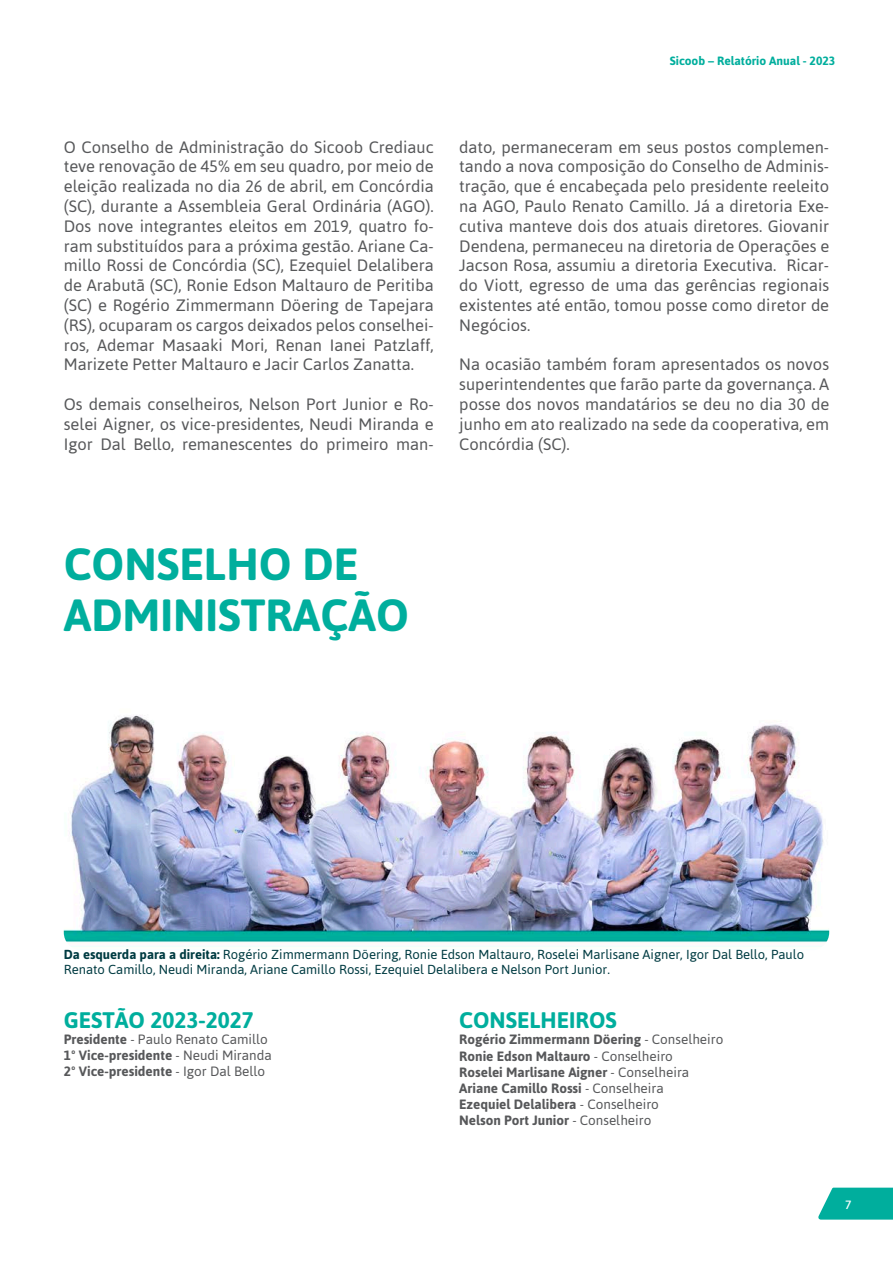
<style>
.page{position:relative;width:893px;height:1263px;background:#fff}
.page>*{position:absolute;margin:0;border:0;box-sizing:border-box;transform-origin:0 0}
.t1{font:700 45px/51px "Asap";color:#00ae9d}
.t2{font:700 22.5px "Asap";color:#00ae9d}
.t3{font:16.5px/19.8px "Asap";color:#57585a;text-align:justify}
.t4{font:700 13.5px/16.2px "Asap";color:#57585a}
.t5{font:13.5px/16.2px "Asap";color:#57585a}
.t6{font:13.05px/15.6px "Asap";color:#003b42}
.t7{font:700 12px "Asap";color:#00ae9d}
.t8{font:500 12px "Asap";color:#fff}
.s1{font-weight:700}
.s2{font-weight:400}
</style>
<div class="page">
<svg style="left:818px;top:1187px;width:75px;height:32px;background:#1cb7a7"></svg>
<img style="left:64px;top:715px;width:765px;height:232px">
<p class="t7" style="left:670px;top:54px;width:167px">Sicoob – Relatório Anual - 2023</p>
<p class="t3" style="left:64px;top:137px;width:371px">O Conselho de Administração do Sicoob Crediauc teve renovação de 45% em seu quadro, por meio de eleição realizada no dia 26 de abril, em Concórdia (SC), durante a Assembleia Geral Ordinária (AGO).<br>Dos nove integrantes eleitos em 2019, quatro fo&shy;ram substituídos para a próxima gestão. Ariane Ca&shy;millo Rossi de Concórdia (SC), Ezequiel Delalibera de Arabutã (SC), Ronie Edson Maltauro de Peritiba (SC) e Rogério Zimmermann Döering de Tapejara (RS), ocuparam os cargos deixados pelos conselhei&shy;ros, Ademar Masaaki Mori, Renan Ianei Patzlaff, Marizete Petter Maltauro e Jacir Carlos Zanatta.</p>
<p class="t3" style="left:64px;top:394px;width:371px">Os demais conselheiros, Nelson Port Junior e Ro&shy;selei Aigner, os vice-presidentes, Neudi Miranda e Igor Dal Bello, remanescentes do primeiro man-</p>
<p class="t3" style="left:459px;top:137px;width:371px">dato, permaneceram em seus postos complemen&shy;tando a nova composição do Conselho de Adminis&shy;tração, que é encabeçada pelo presidente reeleito na AGO, Paulo Renato Camillo. Já a diretoria Exe&shy;cutiva manteve dois dos atuais diretores. Giovanir Dendena, permaneceu na diretoria de Operações e Jacson Rosa, assumiu a diretoria Executiva. Ricar&shy;do Viott, egresso de uma das gerências regionais existentes até então, tomou posse como diretor de Negócios.</p>
<p class="t3" style="left:459px;top:354px;width:371px">Na ocasião também foram apresentados os novos superintendentes que farão parte da governança. A posse dos novos mandatários se deu no dia 30 de junho em ato realizado na sede da cooperativa, em Concórdia (SC).</p>
<h1 class="t1" style="left:64px;top:538px;width:347px">CONSELHO DE<br>ADMINISTRAÇÃO</h1>
<p class="t6" style="left:64px;top:946px;width:742px"><span class="s1">Da esquerda para a direita:</span> Rogério Zimmermann Döering, Ronie Edson Maltauro, Roselei Marlisane Aigner, Igor Dal Bello, Paulo<br>Renato Camillo, Neudi Miranda, Ariane Camillo Rossi, Ezequiel Delalibera e Nelson Port Junior.</p>
<h2 class="t2" style="left:64px;top:1006px;width:192px">GESTÃO 2023-2027</h2>
<p class="t5" style="left:64px;top:1031px;width:209px"><span class="s1">Presidente</span> - Paulo Renato Camillo<br><span class="s1">1º Vice-presidente</span> - Neudi Miranda<br><span class="s1">2º Vice-presidente</span> - Igor Dal Bello</p>
<h2 class="t2" style="left:459px;top:1007px;width:159px">CONSELHEIROS</h2>
<p class="t4" style="left:459px;top:1031px;width:266px">Rogério Zimmermann Döering <span class="s2">- Conselheiro </span>Ronie Edson Maltauro <span class="s2">- Conselheiro<br></span>Roselei Marlisane Aigner <span class="s2">- Conselheira </span>Ariane Camillo Rossi <span class="s2">- Conselheira<br></span>Ezequiel Delalibera <span class="s2">- Conselheiro<br></span>Nelson Port Junior <span class="s2">- Conselheiro</span></p>
<p class="t8" style="left:845px;top:1196px;width:8px">7</p>
</div>
